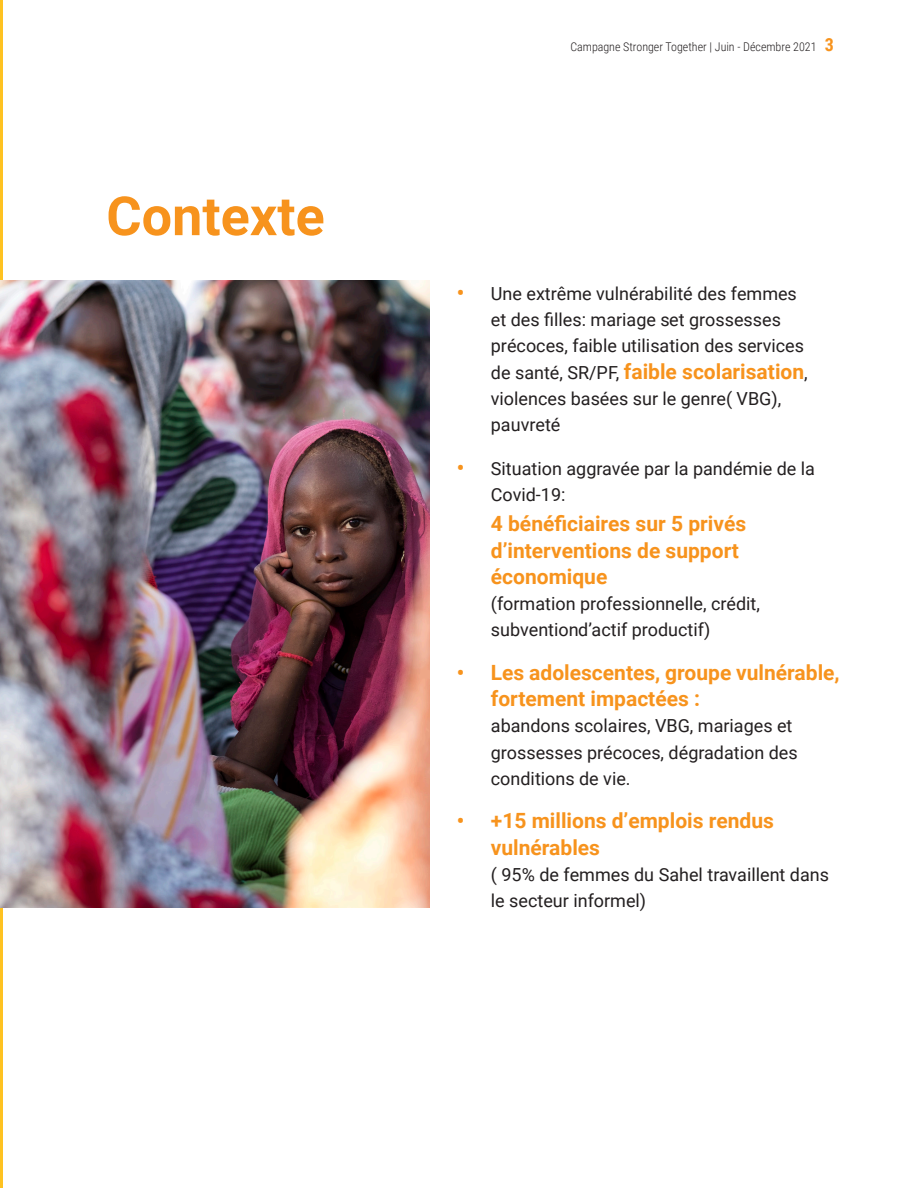
<style>
.page{position:relative;width:918px;height:1188px;background:#fff}
.page>*{position:absolute;margin:0;border:0;box-sizing:border-box;transform-origin:0 0}
.t1{font:700 54px "Roboto";color:#f7931d}
.List_Paragraph{font:700 21px/26.2px "Roboto";color:#f7931d}
.List_Paragraph-2{font:18px/26.2px "Roboto";color:#231f20}
.t2{font:300 12px "Roboto Condensed";color:#231f20}
.s1{font-weight:700;font-size:18px;color:#f7931d}
.s2{font-weight:700;font-size:21px;color:#f7931d}
.s3{font-weight:400;font-size:18px;color:#231f20}
</style>
<div class="page">
<hr style="left:0;top:0;width:2px;height:1188px;background:#fec221">
<img style="left:0;top:281px;width:429px;height:626px">
<h1 class="t1" style="left:106px;top:178px;width:220px">Contexte</h1>
<p class="t2" style="left:570px;top:38px;width:265px">Campagne Stronger Together | Juin - Décembre 2021 <span class="s1">3</span></p>
<p class="List_Paragraph-2" style="left:491px;top:280px;width:315px;text-indent:-34px"><span class="s2">•</span> Une extrême vulnérabilité des femmes et des filles: mariage s et grossesses précoces, faible utilisation des services</p>
<p class="List_Paragraph" style="left:491px;top:357px;width:318px"><span class="s3">de santé, SR/PF,</span> faible scolarisation<span class="s3">,</span></p>
<p class="List_Paragraph-2" style="left:491px;top:385px;width:292px">violences basées sur le genre( VBG), pauvreté</p>
<p class="List_Paragraph-2" style="left:491px;top:454px;width:326px;text-indent:-34px"><span class="s2">•</span> Situation aggravée par la pandémie de la<br>Covid-19:</p>
<p class="List_Paragraph" style="left:491px;top:510px;width:257px">4 bénéficiaires sur 5 privés d’interventions de support économique</p>
<p class="List_Paragraph-2" style="left:491px;top:590px;width:271px">(formation professionnelle, crédit, subvention d’actif productif)</p>
<p class="List_Paragraph" style="left:491px;top:658px;width:350px;text-indent:-34px">• Les adolescentes, groupe vulnérable, fortement impactées :</p>
<p class="List_Paragraph-2" style="left:491px;top:712px;width:308px">abandons scolaires, VBG, mariages et grossesses précoces, dégradation des conditions de vie.</p>
<p class="List_Paragraph" style="left:491px;top:807px;width:285px;text-indent:-34px">• +15 millions d’emplois rendus vulnérables</p>
<p class="List_Paragraph-2" style="left:491px;top:861px;width:340px">( 95% de femmes du Sahel travaillent dans le secteur informel)</p>
</div>
